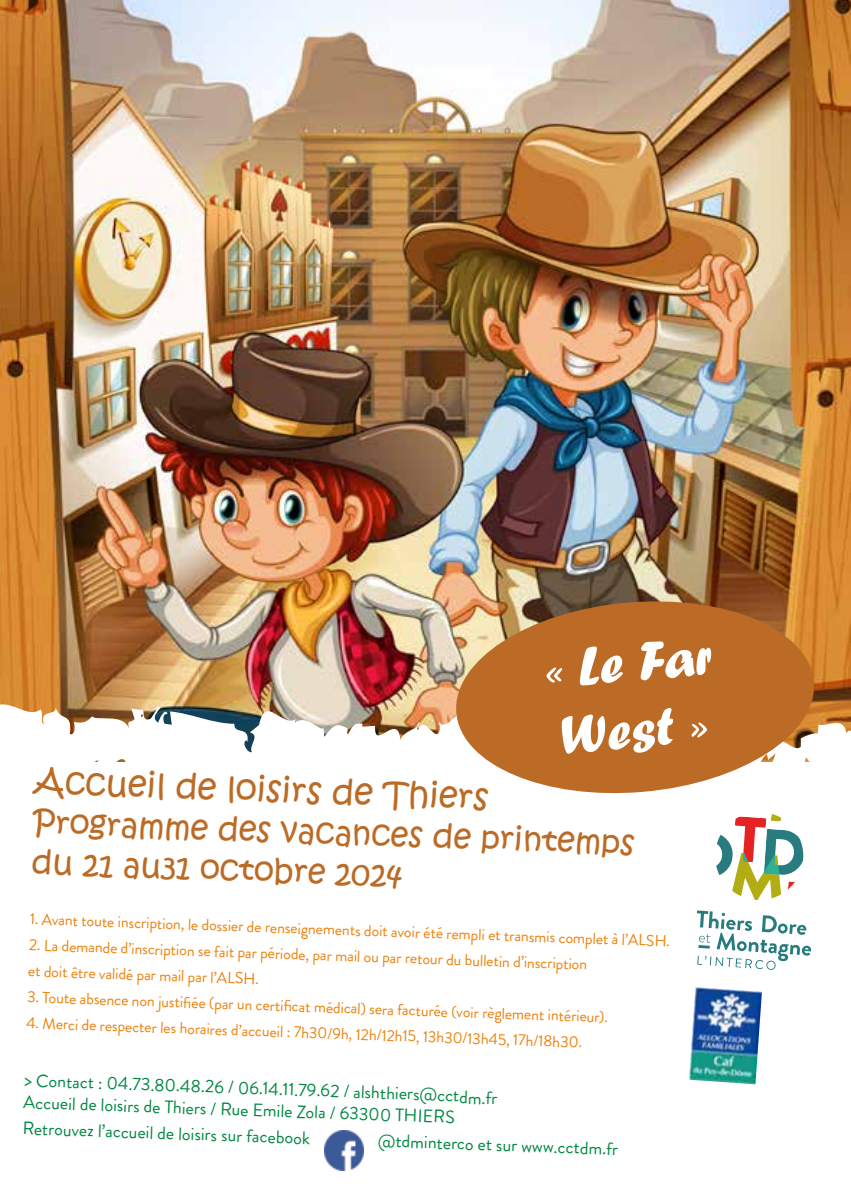
<style>
.page{position:relative;width:851px;height:1191px;background:#fff}
.page>*{position:absolute;margin:0;border:0;box-sizing:border-box;transform-origin:0 0}
.t1{font:56px/67.2px "Forte";color:#fff}
.t2{font:34px "Kristen ITC";color:#bb6b26}
.t3{font:32px/40px "Kristen ITC";color:#bb6b26}
.t4{font:18px/22px "Brandon Grotesque";color:#008841}
.t5{font:16px/26px "Brandon Grotesque";color:#ed820d}
</style>
<div class="page">
<img style="left:0;top:0;width:850px;height:692px">
<img style="left:0;top:692px;width:850px;height:70px">
<svg style="left:716px;top:814px;width:88px;height:86px"></svg>
<svg style="left:697px;top:910px;width:114px;height:60px"></svg>
<svg style="left:451px;top:594px;width:367px;height:200px;background:#c17f45"></svg>
<img style="left:689px;top:987px;width:72px;height:97px">
<img style="left:324px;top:1130px;width:40px;height:40px">
<h1 class="t1" style="left:541px;top:635px;width:170px;rotate:-5deg">« Le Far<br>West »</h1>
<h2 class="t2" style="left:35px;top:759px;width:456px;rotate:2deg">Accueil de loisirs de Thiers</h2>
<h3 class="t3" style="left:34px;top:803px;width:603px;rotate:2deg">Programme des vacances de printemps du 21 au31 octobre 2024</h3>
<p class="t5" style="left:30px;top:906px;width:642px;rotate:2deg">1. Avant toute inscription, le dossier de renseignements doit avoir été rempli et transmis complet à l’ALSH.</p>
<p class="t5" style="left:29px;top:932px;width:560px;rotate:2deg">2. La demande d’inscription se fait par période, par mail ou par retour du bulletin d’inscription et doit être validé par mail par l’ALSH.</p>
<p class="t5" style="left:28px;top:984px;width:582px;rotate:2deg">3. Toute absence non justifi ée (par un certifi cat médical) sera facturée (voir règlement intérieur).</p>
<p class="t5" style="left:27px;top:1009px;width:557px;rotate:2deg">4. Merci de respecter les horaires d’accueil : 7h30/9h, 12h/12h15, 13h30/13h45, 17h/18h30.</p>
<p class="t4" style="left:25px;top:1069px;width:436px;rotate:2deg">&gt; Contact : 04.73.80.48.26 / 06.14.11.79.62 / alshthiers@cct<br>Accueil de loisirs de Thiers / Rue Emile Zola / 63300 THIERS</p>
<p class="t4" style="left:459px;top:1086px;width:40px;rotate:2deg">dm.fr</p>
<p class="t4" style="left:23px;top:1117px;width:289px;rotate:2deg">Retrouvez l’accueil de loisirs sur facebook</p>
<p class="t4" style="left:378px;top:1129px;width:242px;rotate:2deg">@tdminterco et sur www.cctdm.fr</p>
</div>
